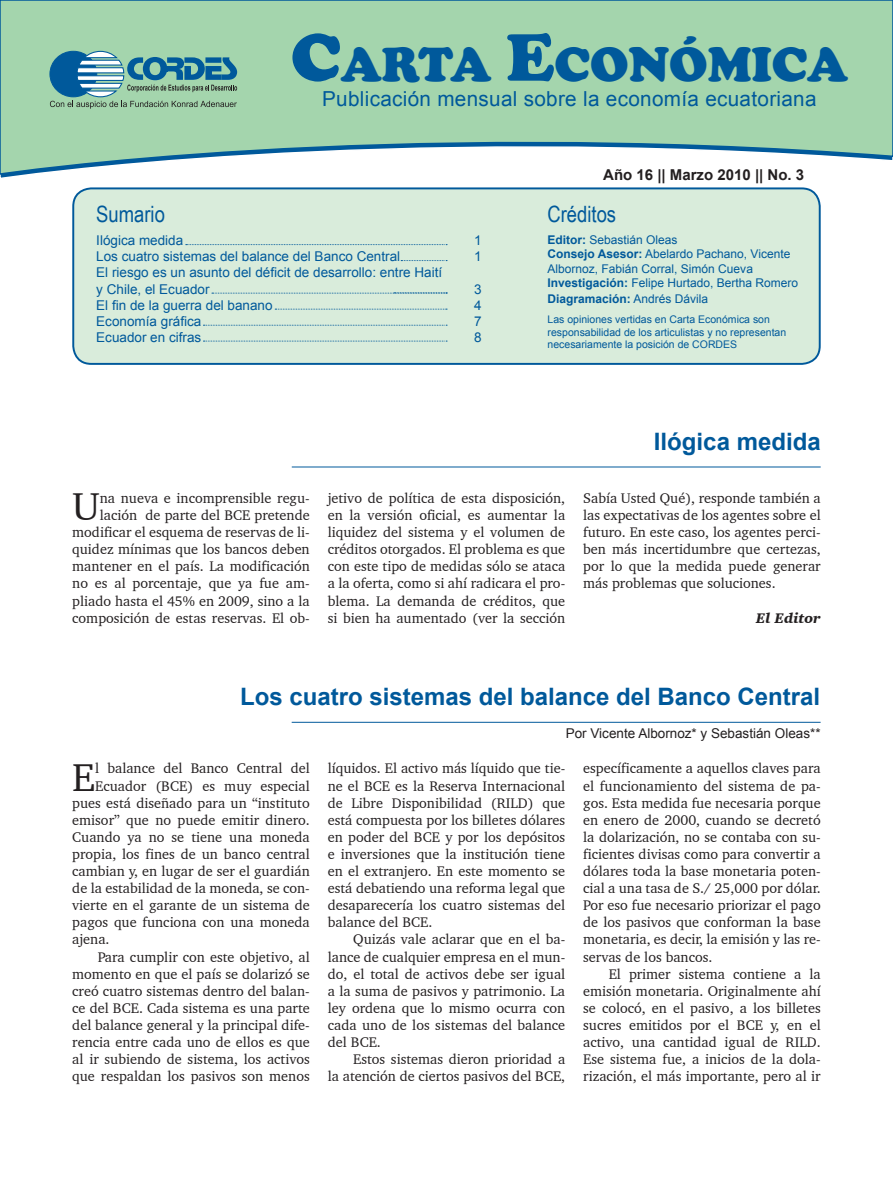
<style>
.page{position:relative;width:893px;height:1191px;background:#fff}
.page>*{position:absolute;margin:0;border:0;box-sizing:border-box;transform-origin:0 0}
.t1{font:900 49.5px "Cooper";color:#00599b}
.cuerpo_CORDES_Capita{font:39.75px "Charter BT";color:#231f20}
.titulos_internos{font:700 24px "Arial";color:#00599b}
.Tit_Sumario{font:22.5px "Arial Narrow";color:#00599b}
.t2{font:20.7px "Arial";letter-spacing:.015em;color:#00599b}
.t3{font:700 15px "Arial";color:#231f20}
.cuerpo_CORDES{font:14.25px/17.1px "Charter BT";color:#231f20;text-align:justify}
.cuerpo_CORDES_Capita-2{font:14.25px/17.1px "Charter BT";color:#231f20;text-align:justify}
.cuerpo_CORDES-2{font:italic 900 14.25px "Charter BT";color:#231f20}
.t4{font:13.5px "Arial";color:#00599b}
.Autor{font:13.5px "Arial";color:#231f20}
.t5{font:12px/14.4px "Arial";color:#00599b}
.t6{font:700 12px "Arial";color:#00599b}
.t7{font:10.5px/12.6px "Arial";color:#00599b}
.s1{font-size:69.45px}
.s2{font-weight:700}
.s3{font-weight:400}
</style>
<div class="page">
<svg style="left:0;top:0;width:893px;height:175px"></svg>
<svg style="left:50px;top:50px;width:759px;height:59px;background:#97caab"></svg>
<div style="left:73px;top:188px;width:747px;height:176px;background:#d9ecdb;border-radius:18px"></div>
<div style="left:72px;top:187px;width:749px;height:178px;border:2px solid #00599b;border-radius:18px"></div>
<svg style="left:186px;top:244px;width:261px;height:1px"></svg>
<svg style="left:401px;top:260px;width:46px;height:1px"></svg>
<svg style="left:275px;top:309px;width:172px;height:1px"></svg>
<svg style="left:203px;top:325px;width:244px;height:1px"></svg>
<svg style="left:212px;top:292px;width:235px;height:2px"></svg>
<hr style="left:292px;top:722px;width:529px;height:1px;background:#00599b">
<hr style="left:292px;top:466px;width:529px;height:1px;background:#00599b">
<svg style="left:203px;top:341px;width:244px;height:1px"></svg>
<p class="t1" style="left:291px;top:35px;width:559px"><span class="s1">C</span>ARTA <span class="s1">E</span>CONÓMICA</p>
<p class="t2" style="left:322px;top:85px;width:496px">Publicación mensual sobre la economía ecuatoriana</p>
<p class="t6" style="left:742px;top:50px;width:78px">Octubre 2009</p>
<p class="t3" style="left:603px;top:165px;width:203px">Año 16 || Marzo 2010 || No. 3</p>
<p class="Tit_Sumario" style="left:96px;top:197px;width:70px">Sumario</p>
<p class="Tit_Sumario" style="left:547px;top:197px;width:70px">Créditos</p>
<p class="t4" style="left:96px;top:231px;width:89px">Ilógica medida</p>
<p class="t4" style="left:474px;top:231px;width:9px">1</p>
<p class="t4" style="left:96px;top:247px;width:305px">Los cuatro sistemas del balance del Banco Central</p>
<p class="t4" style="left:474px;top:247px;width:9px">1</p>
<p class="t4" style="left:96px;top:264px;width:347px">El riesgo es un asunto del déficit de desarrollo: entre Haití</p>
<p class="t4" style="left:96px;top:280px;width:115px">y Chile, el Ecuador</p>
<p class="t4" style="left:474px;top:280px;width:9px">3</p>
<p class="t4" style="left:96px;top:296px;width:178px">El fin de la guerra del banano</p>
<p class="t4" style="left:474px;top:296px;width:9px">4</p>
<p class="t4" style="left:96px;top:312px;width:107px">Economía gráfica</p>
<p class="t4" style="left:474px;top:312px;width:9px">7</p>
<p class="t4" style="left:96px;top:328px;width:107px">Ecuador en cifras</p>
<p class="t4" style="left:474px;top:328px;width:9px">8</p>
<p class="t5" style="left:548px;top:232px;width:132px"><span class="s2">Editor:</span> Sebastián Oleas</p>
<p class="t5" style="left:548px;top:247px;width:244px"><span class="s2">Consejo Asesor:</span> Abelardo Pachano, Vicente<br>Albornoz, Fabián Corral, Simón Cueva</p>
<p class="t5" style="left:548px;top:276px;width:252px"><span class="s2">Investigación:</span> Felipe Hurtado, Bertha Romero</p>
<p class="t6" style="left:548px;top:291px;width:162px">Diagramación: <span class="s3">Andrés Dávila</span></p>
<p class="t7" style="left:548px;top:313px;width:240px">Las opiniones vertidas en Carta Económica son responsabilidad de los articulistas y no representan necesariamente la posición de CORDES</p>
<p class="titulos_internos" style="left:654px;top:426px;width:168px">Ilógica medida</p>
<p class="cuerpo_CORDES_Capita-2" style="left:72px;top:489px;width:239px;text-align:right">na nueva e incomprensible regu&shy;lación de parte del BCE pretende modificar el esquema de reservas de li&shy;quidez mínimas que los bancos deben mantener en el país. La modificación no es al porcentaje, que ya fue am&shy;pliado hasta el 45% en 2009, sino a la composición de estas reservas. El ob-</p>
<p class="cuerpo_CORDES_Capita-2" style="left:328px;top:489px;width:239px">jetivo de política de esta disposición, en la versión oficial, es aumentar la liquidez del sistema y el volumen de créditos otorgados. El problema es que con este tipo de medidas sólo se ataca a la oferta, como si ahí radicara el pro&shy;blema. La demanda de créditos, que si bien ha aumentado (ver la sección</p>
<p class="cuerpo_CORDES_Capita-2" style="left:583px;top:489px;width:239px">Sabía Usted Qué), responde también a las expectativas de los agentes sobre el futuro. En este caso, los agentes perci&shy;ben más incertidumbre que certezas, por lo que la medida puede generar más problemas que soluciones.</p>
<p class="cuerpo_CORDES_Capita" style="left:72px;top:482px;width:29px">U</p>
<p class="cuerpo_CORDES-2" style="left:756px;top:609px;width:66px">El Editor</p>
<p class="titulos_internos" style="left:240px;top:680px;width:582px">Los cuatro sistemas del balance del Banco Central</p>
<p class="Autor" style="left:566px;top:724px;width:256px">Por Vicente Albornoz* y Sebastián Oleas**</p>
<p class="cuerpo_CORDES_Capita" style="left:72px;top:752px;width:24px">E</p>
<p class="cuerpo_CORDES_Capita-2" style="left:95px;top:759px;width:216px">l balance del Banco Central del</p>
<p class="cuerpo_CORDES_Capita-2" style="left:95px;top:776px;width:216px">Ecuador (BCE) es muy especial</p>
<p class="cuerpo_CORDES_Capita-2" style="left:72px;top:794px;width:239px">pues está diseñado para un “instituto</p>
<p class="cuerpo_CORDES_Capita-2" style="left:72px;top:811px;width:239px">emisor” que no puede emitir dinero.</p>
<p class="cuerpo_CORDES_Capita-2" style="left:72px;top:828px;width:239px">Cuando ya no se tiene una moneda</p>
<p class="cuerpo_CORDES_Capita-2" style="left:72px;top:845px;width:239px">propia, los fines de un banco central</p>
<p class="cuerpo_CORDES_Capita-2" style="left:72px;top:862px;width:239px">cambian y, en lugar de ser el guardián</p>
<p class="cuerpo_CORDES_Capita-2" style="left:72px;top:879px;width:239px">de la estabilidad de la moneda, se con-</p>
<p class="cuerpo_CORDES_Capita-2" style="left:72px;top:896px;width:239px">vierte en el garante de un sistema de</p>
<p class="cuerpo_CORDES_Capita-2" style="left:72px;top:913px;width:239px">pagos que funciona con una moneda</p>
<p class="cuerpo_CORDES_Capita-2" style="left:72px;top:930px;width:39px">ajena.</p>
<p class="cuerpo_CORDES" style="left:72px;top:947px;width:239px;text-indent:26px">Para cumplir con este objetivo, al momento en que el país se dolarizó se creó cuatro sistemas dentro del balan&shy;ce del BCE. Cada sistema es una parte del balance general y la principal dife&shy;rencia entre cada uno de ellos es que al ir subiendo de sistema, los activos que respaldan los pasivos son menos</p>
<p class="cuerpo_CORDES" style="left:328px;top:759px;width:239px">líquidos. El activo más líquido que tie&shy;ne el BCE es la Reserva Internacional de Libre Disponibilidad (RILD) que está compuesta por los billetes dólares en poder del BCE y por los depósitos e inversiones que la institución tiene en el extranjero. En este momento se está debatiendo una reforma legal que desaparecería los cuatro sistemas del balance del BCE.</p>
<p class="cuerpo_CORDES" style="left:328px;top:930px;width:239px;text-indent:26px">Quizás vale aclarar que en el ba&shy;lance de cualquier empresa en el mun&shy;do, el total de activos debe ser igual a la suma de pasivos y patrimonio. La ley ordena que lo mismo ocurra con cada uno de los sistemas del balance del BCE.</p>
<p class="cuerpo_CORDES" style="left:328px;top:1050px;width:239px;text-align:right">Estos sistemas dieron prioridad a<br>la atención de ciertos pasivos del BCE,</p>
<p class="cuerpo_CORDES" style="left:583px;top:759px;width:239px">específicamente a aquellos claves para el funcionamiento del sistema de pa&shy;gos. Esta medida fue necesaria porque en enero de 2000, cuando se decretó la dolarización, no se contaba con su&shy;ficientes divisas como para convertir a dólares toda la base monetaria poten&shy;cial a una tasa de S./ 25,000 por dólar.<br>Por eso fue necesario priorizar el pago de los pasivos que conforman la base monetaria, es decir, la emisión y las re&shy;servas de los bancos.</p>
<p class="cuerpo_CORDES" style="left:583px;top:965px;width:239px;text-indent:26px">El primer sistema contiene a la emisión monetaria. Originalmente ahí se colocó, en el pasivo, a los billetes sucres emitidos por el BCE y, en el activo, una cantidad igual de RILD.<br>Ese sistema fue, a inicios de la dola&shy;rización, el más importante, pero al ir</p>
</div>
